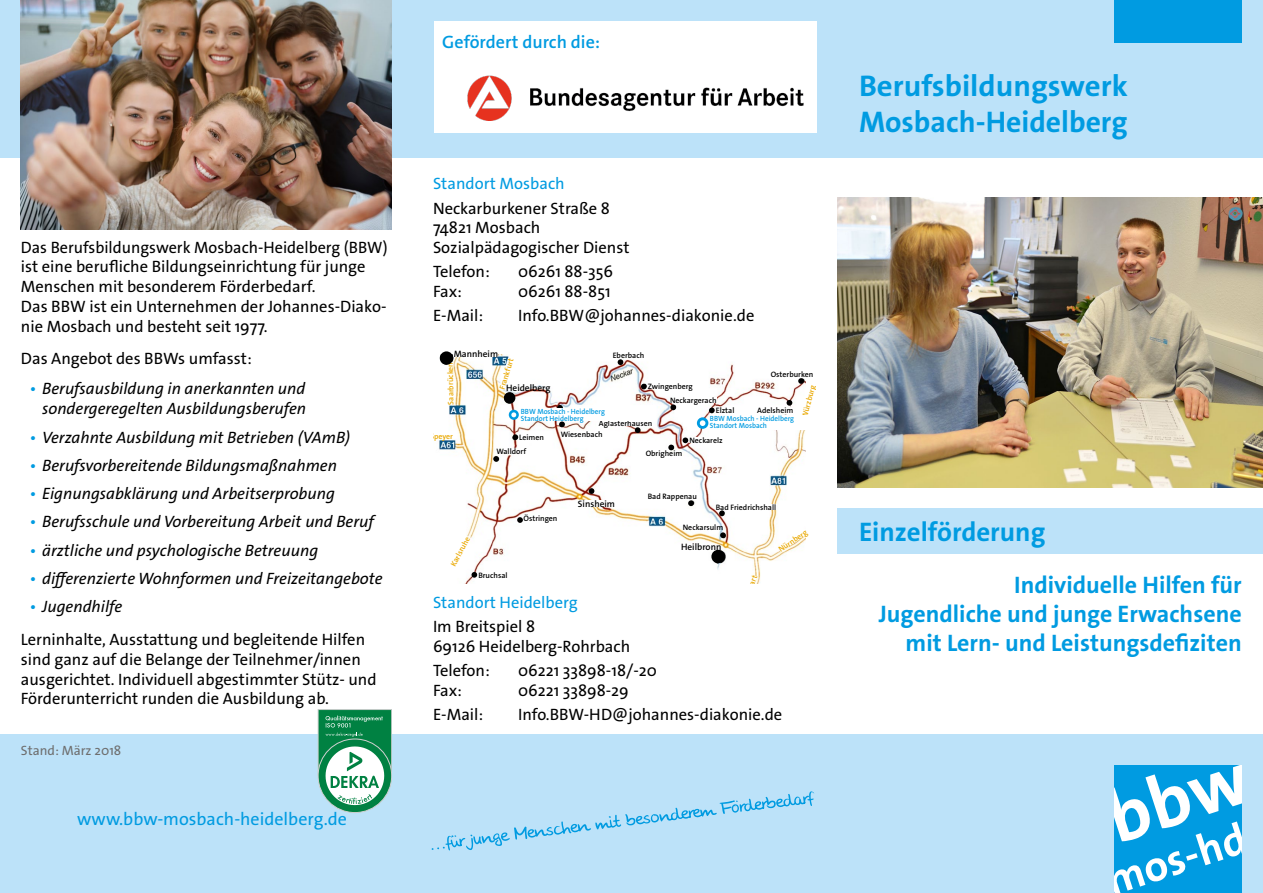
<style>
.page{position:relative;width:1263px;height:893px;background:#fff}
.page>*{position:absolute;margin:0;border:0;box-sizing:border-box;transform-origin:0 0}
.t1{font:700 43.8px "The Sans Os F";color:#fff}
.t2{font:700 30px/36px "The Sans Os F";color:#009be1}
.t3{font:700 27px "The Sans Os F";color:#009be1}
.t4{font:700 24px/28.8px "The Sans Os F";color:#009be1;text-align:right}
.t5{font:18px "The Sans Os F";color:#009be1}
.t6{font:600 18px "The Sans Os F";color:#009be1}
.t7{font:16.5px/19.8px "The Sans Os F";color:#000}
.t8{font:italic 16.5px/19.8px "The Sans Os F";color:#000;text-align:right}
.t9{font:16.5px "The Sans Os F";color:#009be1}
.t10{font:13.5px "The Sans Os F";color:#6e6e6e}
.t11{font:600 9.3px "The Sans Os F";color:#000}
.t12{font:600 7.8px/14.7px "The Sans Os F";color:#000}
.t13{font:600 7.8px "The Sans Os F";color:#e9a800}
.t14{font:600 7.5px/7.2px "The Sans Os F";color:#009be1;scale:.95 1}
.s1{color:#009be1}
.s2{font-style:italic;color:#009be1}
.s3{font-style:italic}
</style>
<div class="page">
<div style="left:0;top:0;width:1263px;height:157px;background:#bce2f9"></div>
<div style="left:0;top:734px;width:1263px;height:159px;background:#bce2f9"></div>
<img style="left:838px;top:197px;width:425px;height:290px">
<div style="left:838px;top:508px;width:425px;height:46px;background:#bce2f9"></div>
<div style="left:434px;top:21px;width:382px;height:112px;background:#fff"></div>
<img style="left:439px;top:355px;width:366px;height:228px">
<div style="left:578px;top:500px;width:37px;height:7px;background:#fff"></div>
<div style="left:454px;top:350px;width:44px;height:7px;background:#fff"></div>
<div style="left:716px;top:504px;width:60px;height:6px;background:#fff"></div>
<div style="left:599px;top:420px;width:53px;height:6px;background:#fff"></div>
<div style="left:689px;top:437px;width:34px;height:6px;background:#fff"></div>
<div style="left:670px;top:397px;width:47px;height:6px;background:#fff"></div>
<svg style="left:499px;top:357px;width:15px;height:33px"></svg>
<svg style="left:447px;top:362px;width:7px;height:43px"></svg>
<svg style="left:748px;top:574px;width:9px;height:9px"></svg>
<svg style="left:777px;top:529px;width:29px;height:23px"></svg>
<div style="left:440px;top:351px;width:13px;height:14px;background:#000;border-radius:50%"></div>
<div style="left:711px;top:550px;width:14px;height:13px;background:#000;border-radius:50%"></div>
<div style="left:504px;top:392px;width:11px;height:12px;background:#000;border-radius:50%"></div>
<svg style="left:493px;top:456px;width:6px;height:6px"></svg>
<svg style="left:512px;top:434px;width:6px;height:6px"></svg>
<svg style="left:559px;top:422px;width:6px;height:5px"></svg>
<svg style="left:635px;top:427px;width:5px;height:6px"></svg>
<svg style="left:557px;top:405px;width:6px;height:3px"></svg>
<svg style="left:618px;top:359px;width:5px;height:6px"></svg>
<svg style="left:641px;top:384px;width:6px;height:5px"></svg>
<svg style="left:670px;top:405px;width:6px;height:5px"></svg>
<svg style="left:668px;top:445px;width:6px;height:5px"></svg>
<svg style="left:682px;top:437px;width:6px;height:6px"></svg>
<div style="left:710px;top:415px;width:105px;height:15px;background:#fff"></div>
<svg style="left:697px;top:417px;width:11px;height:12px"></svg>
<svg style="left:700px;top:420px;width:5px;height:6px"></svg>
<div style="left:521px;top:408px;width:114px;height:13px;background:#fff"></div>
<svg style="left:509px;top:410px;width:10px;height:10px"></svg>
<svg style="left:511px;top:412px;width:5px;height:5px"></svg>
<svg style="left:589px;top:488px;width:5px;height:6px"></svg>
<svg style="left:517px;top:517px;width:6px;height:6px"></svg>
<svg style="left:450px;top:536px;width:27px;height:42px"></svg>
<svg style="left:709px;top:408px;width:6px;height:5px"></svg>
<svg style="left:719px;top:511px;width:6px;height:5px"></svg>
<svg style="left:688px;top:500px;width:6px;height:6px"></svg>
<svg style="left:720px;top:532px;width:6px;height:6px"></svg>
<svg style="left:786px;top:400px;width:6px;height:6px"></svg>
<svg style="left:798px;top:378px;width:8px;height:37px"></svg>
<svg style="left:432px;top:791px;width:382px;height:59px"></svg>
<div style="left:1114px;top:0;width:128px;height:43px;background:#009be1"></div>
<div style="left:1114px;top:765px;width:128px;height:128px;background:#009be1"></div>
<img style="left:467px;top:76px;width:337px;height:45px">
<div style="left:318px;top:739px;width:74px;height:73px;background:#008142;border-radius:50%"></div>
<svg style="left:318px;top:709px;width:74px;height:96px"></svg>
<img style="left:21px;top:0;width:370px;height:230px">
<p class="t7" style="left:21px;top:237px;width:368px">Das Berufsbildungswerk Mosbach-Heidelberg (BBW) ist eine berufliche Bildungseinrichtung für junge Menschen mit besonderem Förderbedarf.<br>Das BBW ist ein Unternehmen der Johannes-Diako&shy;nie Mosbach und besteht seit 1977.</p>
<p class="t7" style="left:21px;top:349px;width:232px">Das Angebot des BBWs umfasst:</p>
<p class="t8" style="left:29px;top:379px;width:278px"><span class="s1">•</span> Berufsausbildung in anerkannten und sondergeregelten Ausbildungsberufen</p>
<p class="t8" style="left:29px;top:428px;width:322px"><span class="s1">•</span> Verzahnte Ausbildung mit Betrieben (VAmB)</p>
<p class="t8" style="left:29px;top:456px;width:309px"><span class="s1">•</span> Berufsvorbereitende Bildungsmaßnahmen</p>
<p class="t8" style="left:29px;top:484px;width:307px"><span class="s1">•</span> Eignungsabklärung und Arbeitserprobung</p>
<p class="t8" style="left:29px;top:512px;width:346px"><span class="s1">•</span> Berufsschule und Vorbereitung Arbeit und Beruf</p>
<p class="t8" style="left:29px;top:541px;width:290px"><span class="s1">•</span> ärztliche und psychologische Betreuung</p>
<p class="t8" style="left:29px;top:569px;width:355px"><span class="s1">•</span> differenzierte Wohnformen und Freizeitangebote</p>
<p class="t7" style="left:21px;top:591px;width:346px;line-height:32.5px;text-indent:8px"><span class="s2">•</span> <span class="s3">Jugendhilfe<br></span>Lerninhalte, Ausstattung und begleitende Hilfen</p>
<p class="t7" style="left:21px;top:649px;width:357px">sind ganz auf die Belange der Teilnehmer/innen ausgerichtet. Individuell abgestimmter Stütz- und<br>Förderunterricht runden die Ausbildung ab.</p>
<p class="t10" style="left:21px;top:741px;width:102px">Stand: März 2018</p>
<p class="t5" style="left:77px;top:808px;width:271px">www.bbw-mosbach-heidelberg.de</p>
<p class="t6" style="left:442px;top:31px;width:159px">Gefördert durch die:</p>
<p class="t9" style="left:433px;top:173px;width:133px">Standort Mosbach</p>
<p class="t7" style="left:433px;top:198px;width:198px">Neckarburkener Straße 8<br>74821 Mosbach<br>Sozialpädagogischer Dienst</p>
<p class="t7" style="left:433px;top:262px;width:58px">Telefon:</p>
<p class="t7" style="left:518px;top:262px;width:97px">06261 88-356</p>
<p class="t7" style="left:433px;top:282px;width:30px">Fax:</p>
<p class="t7" style="left:518px;top:282px;width:94px">06261 88-851</p>
<p class="t7" style="left:433px;top:306px;width:52px">E-Mail:</p>
<p class="t7" style="left:518px;top:306px;width:238px">Info.BBW@johannes-diakonie.de</p>
<p class="t11" style="left:454px;top:347px;width:46px">Mannheim</p>
<p class="t12" style="left:613px;top:348px;width:33px">Eberbach</p>
<p class="t13" style="left:497px;top:388px;width:33px;rotate:-73deg">Frankfurt</p>
<p class="t13" style="left:446px;top:405px;width:44px;rotate:-91deg">Saarbrücken</p>
<p class="t12" style="left:771px;top:367px;width:44px">Osterburken</p>
<p class="t12" style="left:648px;top:379px;width:47px">Zwingenberg</p>
<p class="t11" style="left:506px;top:382px;width:46px">Heidelberg</p>
<p class="t13" style="left:799px;top:417px;width:35px;rotate:-75deg">Würzburg</p>
<p class="t12" style="left:670px;top:393px;width:48px">Neckargerach</p>
<p class="t12" style="left:716px;top:403px;width:20px">Elztal</p>
<p class="t12" style="left:757px;top:403px;width:38px">Adelsheim</p>
<p class="t14" style="left:521px;top:408px;width:90px">BBW Mosbach - Heidelberg<br>Standort Heidelberg</p>
<p class="t14" style="left:710px;top:415px;width:90px">BBW Mosbach - Heidelberg<br>Standort Mosbach</p>
<p class="t12" style="left:599px;top:416px;width:55px">Aglasterhausen</p>
<p class="t12" style="left:646px;top:446px;width:38px">Obrigheim</p>
<p class="t12" style="left:561px;top:427px;width:43px">Wiesenbach</p>
<p class="t13" style="left:430px;top:432px;width:24px">Speyer</p>
<p class="t12" style="left:496px;top:430px;width:49px;text-indent:23px">Leimen<br>Walldorf</p>
<p class="t12" style="left:689px;top:433px;width:35px">Neckarelz</p>
<p class="t13" style="left:448px;top:564px;width:34px;rotate:-62deg">Karlsruhe</p>
<p class="t12" style="left:478px;top:568px;width:31px">Bruchsal</p>
<p class="t12" style="left:523px;top:511px;width:35px">Östringen</p>
<p class="t11" style="left:578px;top:498px;width:39px">Sinsheim</p>
<p class="t12" style="left:648px;top:489px;width:51px">Bad Rappenau</p>
<p class="t12" style="left:716px;top:500px;width:62px">Bad Friedrichshall</p>
<p class="t12" style="left:683px;top:520px;width:42px">Neckarsulm</p>
<p class="t11" style="left:681px;top:541px;width:42px">Heilbronn</p>
<p class="t13" style="left:776px;top:546px;width:34px;rotate:-34deg">Nürnberg</p>
<p class="t9" style="left:433px;top:592px;width:146px">Standort Heidelberg</p>
<p class="t7" style="left:433px;top:617px;width:199px">Im Breitspiel 8<br>69126 Heidelberg-Rohrbach</p>
<p class="t7" style="left:433px;top:661px;width:58px">Telefon:</p>
<p class="t7" style="left:518px;top:661px;width:140px">06221 33898-18/-20</p>
<p class="t7" style="left:433px;top:681px;width:30px">Fax:</p>
<p class="t7" style="left:518px;top:681px;width:112px">06221 33898-29</p>
<p class="t7" style="left:433px;top:705px;width:52px">E-Mail:</p>
<p class="t7" style="left:518px;top:705px;width:266px">Info.BBW-HD@johannes-diakonie.de</p>
<h2 class="t2" style="left:859px;top:68px;width:270px">Berufsbildungswerk<br>Mosbach-Heidelberg</h2>
<h3 class="t3" style="left:859px;top:514px;width:188px">Einzelförderung</h3>
<h3 class="t4" style="left:879px;top:571px;width:364px">Individuelle Hilfen für<br>Jugendliche und junge Erwachsene mit Lern- und Leistungsdefiziten</h3>
<h1 class="t1" style="left:1099px;top:855px;width:146px;rotate:-18deg">mos-hd</h1>
</div>
